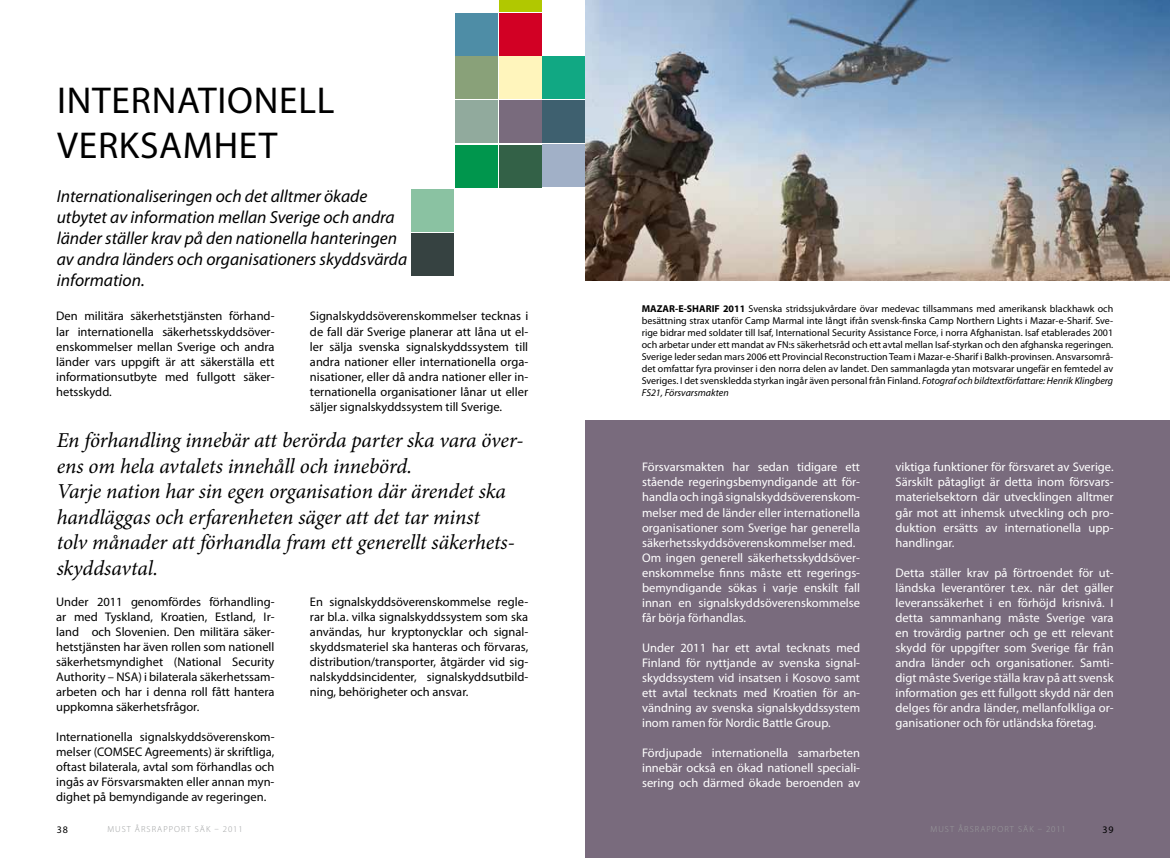
<style>
.page{position:relative;width:1170px;height:858px;background:#fff}
.page>*{position:absolute;margin:0;border:0;box-sizing:border-box;transform-origin:0 0}
.t1{font:37.5px/45px "Myriad Pro";letter-spacing:.02em;color:#000}
.t2{font:italic 21.25px/25.5px "Minion Pro";letter-spacing:-.005em;color:#000}
.t3{font:italic 17.5px/21px "Myriad Pro";color:#000}
.t4{font:12.5px/15px "Myriad Pro";color:#fff;text-align:justify}
.t5{font:12.5px/15px "Myriad Pro";color:#000;text-align:justify}
.t6{font:10px/12px "Myriad Pro";color:#000;text-align:justify}
.t7{font:300 8.75px "Myriad Pro";letter-spacing:.12em;color:#9c9e9f}
.s1{font-weight:700}
.s2{font-style:italic}
</style>
<div class="page">
<div style="left:585px;top:420px;width:584px;height:437px;background:#796b7d"></div>
<img style="left:585px;top:0;width:584px;height:280px">
<div style="left:455px;top:57px;width:42px;height:42px;background:#89a179"></div>
<div style="left:455px;top:101px;width:42px;height:42px;background:#91aa9d"></div>
<div style="left:455px;top:145px;width:42px;height:42px;background:#00964d"></div>
<div style="left:499px;top:57px;width:42px;height:42px;background:#fff5bc"></div>
<div style="left:499px;top:101px;width:42px;height:42px;background:#796b7d"></div>
<div style="left:499px;top:145px;width:42px;height:42px;background:#336147"></div>
<div style="left:499px;top:13px;width:42px;height:42px;background:#d20024"></div>
<div style="left:411px;top:233px;width:43px;height:42px;background:#364241"></div>
<div style="left:455px;top:13px;width:42px;height:42px;background:#4e8da6"></div>
<div style="left:499px;top:0;width:42px;height:11px;background:#b1c800"></div>
<div style="left:411px;top:189px;width:43px;height:42px;background:#8ac2a2"></div>
<div style="left:542px;top:57px;width:43px;height:42px;background:#11a883"></div>
<div style="left:542px;top:101px;width:43px;height:42px;background:#3e606f"></div>
<div style="left:542px;top:145px;width:43px;height:42px;background:#a1b0c7"></div>
<p class="t1" style="left:57px;top:77px;width:279px">INTERNATIONELL<br>VERKSAMHET</p>
<p class="t3" style="left:57px;top:185px;width:352px">Internationaliseringen och det alltmer ökade utbytet av information mellan Sverige och andra länder ställer krav på den nationella hanteringen av andra länders och organisationers skyddsvärda information.</p>
<p class="t5" style="left:56px;top:308px;width:220px">Den militära säkerhetstjänsten förhand&shy;lar internationella säkerhetsskyddsöver&shy;enskommelser mellan Sverige och andra länder vars uppgift är att säkerställa ett informationsutbyte med fullgott säker&shy;hetsskydd.</p>
<p class="t5" style="left:310px;top:308px;width:220px">Signalskyddsöverenskommelser tecknas i de fall där Sverige planerar att låna ut el&shy;ler sälja svenska signalskyddssystem till andra nationer eller internationella orga&shy;nisationer, eller då andra nationer eller in&shy;ternationella organisationer lånar ut eller säljer signalskyddssystem till Sverige.</p>
<p class="t2" style="left:57px;top:427px;width:468px">En förhandling innebär att berörda parter ska vara över&shy;ens om hela avtalets innehåll och innebörd.<br>Varje nation har sin egen organisation där ärendet ska handläggas och erfarenheten säger att det tar minst<br>tolv månader att förhandla fram ett generellt säkerhets&shy;skyddsavtal.</p>
<p class="t5" style="left:56px;top:593px;width:220px">Under 2011 genomfördes förhandling&shy;ar med Tyskland, Kroatien, Estland, Ir&shy;land och Slovenien. Den militära säker&shy;hetstjänsten har även rollen som nationell säkerhetsmyndighet (National Security Authority – NSA) i bilaterala säkerhetssam&shy;arbeten och har i denna roll fått hantera uppkomna säkerhetsfrågor.</p>
<p class="t5" style="left:56px;top:728px;width:220px">Internationella signalskyddsöverenskom&shy;melser (COMSEC Agreements) är skriftliga, oftast bilaterala, avtal som förhandlas och ingås av Försvarsmakten eller annan myn&shy;dighet på bemyndigande av regeringen.</p>
<p class="t5" style="left:310px;top:593px;width:220px">En signalskyddsöverenskommelse regle&shy;rar bl.a. vilka signalskyddssystem som ska användas, hur kryptonycklar och signal&shy;skyddsmateriel ska hanteras och förvaras, distribution/transporter, åtgärder vid sig&shy;nalskyddsincidenter, signalskyddsutbild&shy;ning, behörigheter och ansvar.</p>
<p class="t6" style="left:641px;top:302px;width:473px"><span class="s1">MAZAR-E-SHARIF 2011</span> Svenska stridssjukvårdare övar medevac tillsammans med amerikansk blackhawk och besättning strax utanför Camp Marmal inte långt ifrån svensk-finska Camp Northern Lights i Mazar-e-Sharif. Sve&shy;rige bidrar med soldater till Isaf, International Security Assistance Force, i norra Afghanistan. Isaf etablerades 2001 och arbetar under ett mandat av FN:s säkerhetsråd och ett avtal mellan Isaf-styrkan och den afghanska regeringen.<br>Sverige leder sedan mars 2006 ett Provincial Reconstruction Team i Mazar-e-Sharif i Balkh-provinsen. Ansvarsområ&shy;det omfattar fyra provinser i den norra delen av landet. Den sammanlagda ytan motsvarar ungefär en femtedel av Sveriges. I det svenskledda styrkan ingår även personal från Finland. <span class="s2">Fotograf och bildtextförfattare: Henrik Klingberg FS21, Försvarsmakten</span></p>
<p class="t4" style="left:642px;top:459px;width:219px;text-align:left">Försvarsmakten har sedan tidigare ett stående regeringsbemyndigande att för&shy;handla och ingå signalskyddsöverenskom&shy;melser med de länder eller internationella organisationer som Sverige har generella säkerhetsskyddsöverenskommelser med.<br>Om ingen generell säkerhetsskyddsöver&shy;enskommelse finns måste ett regerings&shy;bemyndigande sökas i varje enskilt fall innan en signalskyddsöverenskommelse får börja förhandlas.</p>
<p class="t4" style="left:642px;top:639px;width:219px">Under 2011 har ett avtal tecknats med Finland för nyttjande av svenska signal&shy;skyddssystem vid insatsen i Kosovo samt ett avtal tecknats med Kroatien för an&shy;vändning av svenska signalskyddssystem inom ramen för Nordic Battle Group.</p>
<p class="t4" style="left:642px;top:744px;width:219px">Fördjupade internationella samarbeten innebär också en ökad nationell speciali&shy;sering och därmed ökade beroenden av</p>
<p class="t4" style="left:895px;top:459px;width:219px">viktiga funktioner för försvaret av Sverige.<br>Särskilt påtagligt är detta inom försvars&shy;materielsektorn där utvecklingen alltmer går mot att inhemsk utveckling och pro&shy;duktion ersätts av internationella upp&shy;handlingar.</p>
<p class="t4" style="left:895px;top:564px;width:219px">Detta ställer krav på förtroendet för ut&shy;ländska leverantörer t.ex. när det gäller leveranssäkerhet i en förhöjd krisnivå. I detta sammanhang måste Sverige vara en trovärdig partner och ge ett relevant skydd för uppgifter som Sverige får från andra länder och organisationer. Samti&shy;digt måste Sverige ställa krav på att svensk information ges ett fullgott skydd när den delges för andra länder, mellanfolkliga or&shy;ganisationer och för utländska företag.</p>
<p class="t6" style="left:57px;top:823px;width:13px">38</p>
<p class="t7" style="left:107px;top:824px;width:137px">MUST ÅRSRAPPORT SÄK – 2011</p>
<p class="t7" style="left:930px;top:824px;width:137px">MUST ÅRSRAPPORT SÄK – 2011</p>
<p class="t6" style="left:1102px;top:823px;width:13px">39</p>
</div>
